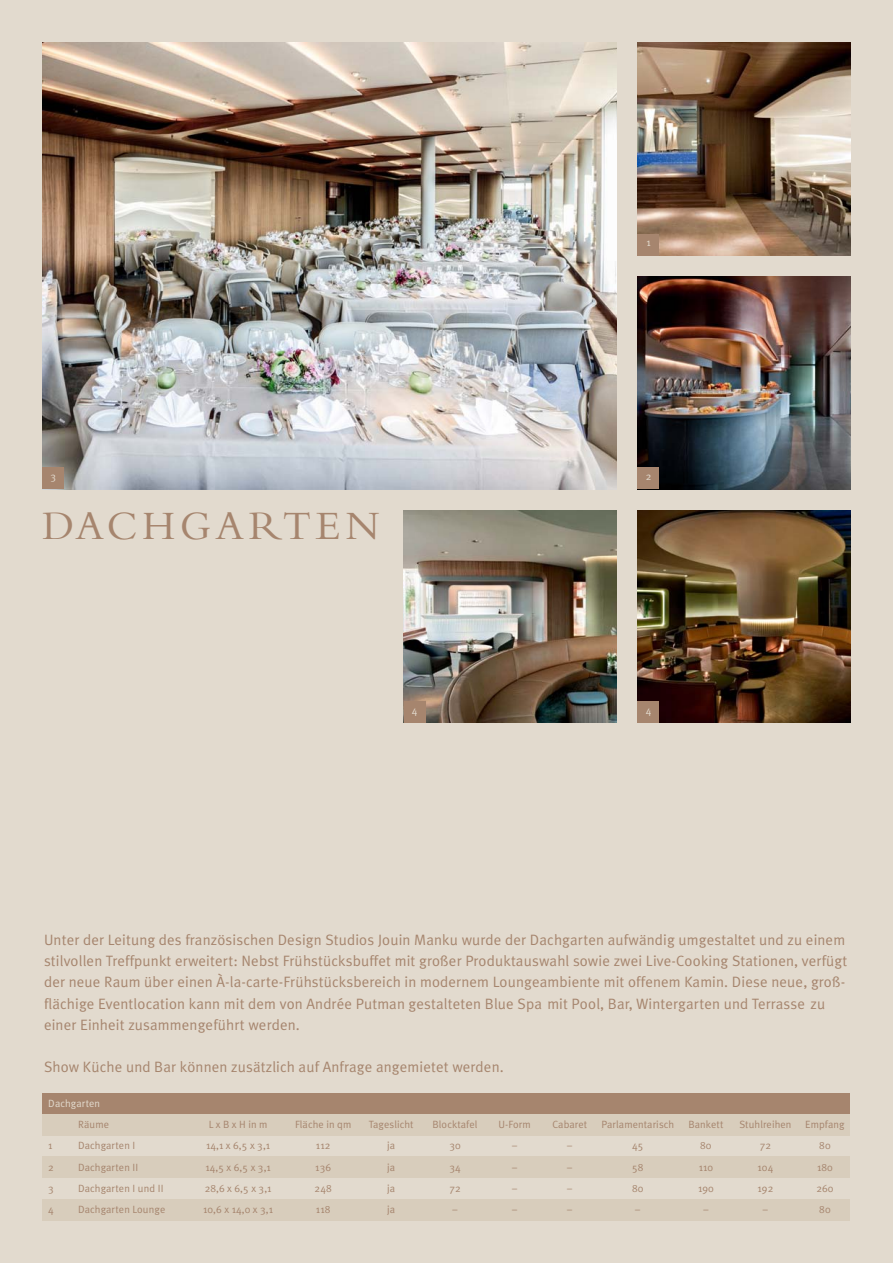
<style>
.page{position:relative;width:893px;height:1263px;background:#e2dace}
.page>*{position:absolute;margin:0;border:0;box-sizing:border-box;transform-origin:0 0}
.t1{font:42px "Bembo";letter-spacing:.11em;color:#a6856e}
.t2{font:15px/21.3px "Meta Plus Normal";letter-spacing:.01em;color:#a6856e}
.t3{font:10.5px/21.3px "Meta Plus Normal";letter-spacing:.01em;color:#a6856e;text-align:center}
.t4{font:10.5px "Meta Plus Normal";letter-spacing:.01em;color:#e2dace}
</style>
<div class="page">
<div style="left:43px;top:1093px;width:807px;height:21px;background:#a6856e"></div>
<div style="left:43px;top:1114px;width:807px;height:21px;background:#d8cdbc"></div>
<div style="left:43px;top:1157px;width:807px;height:21px;background:#d8cdbc"></div>
<div style="left:43px;top:1199px;width:807px;height:21px;background:#d8cdbc"></div>
<img style="left:43px;top:43px;width:574px;height:446px">
<div style="left:43px;top:468px;width:21px;height:21px;background:#a6856e"></div>
<img style="left:638px;top:43px;width:212px;height:212px">
<img style="left:638px;top:276px;width:212px;height:213px">
<img style="left:638px;top:510px;width:212px;height:213px">
<img style="left:404px;top:510px;width:213px;height:213px">
<div style="left:404px;top:702px;width:21px;height:21px;background:#a6856e"></div>
<div style="left:638px;top:702px;width:21px;height:21px;background:#a6856e"></div>
<div style="left:638px;top:468px;width:21px;height:21px;background:#a6856e"></div>
<div style="left:638px;top:234px;width:21px;height:21px;background:#a6856e"></div>
<p class="t4" style="left:646px;top:239px;width:6px">1</p>
<p class="t4" style="left:50px;top:473px;width:7px">3</p>
<h1 class="t1" style="left:43px;top:510px;width:339px">DACHGARTEN</h1>
<p class="t4" style="left:646px;top:473px;width:7px">2</p>
<p class="t4" style="left:412px;top:706px;width:7px">4</p>
<p class="t4" style="left:646px;top:706px;width:7px">4</p>
<p class="t2" style="left:44px;top:930px;width:805px">Unter der Leitung des französischen Design Studios Jouin Manku wurde der Dachgarten aufwändig umgestaltet und zu einem stilvollen Treffpunkt erweitert: Nebst Frühstücksbuffet mit großer Produktauswahl sowie zwei Live-Cooking Stationen, verfügt der neue Raum über einen À-la-carte-Frühstücksbereich in modernem Loungeambiente mit offenem Kamin. Diese neue, groß&shy;flächige Eventlocation kann mit dem von Andrée Putman gestalteten Blue Spa mit Pool, Bar, Wintergarten und Terrasse zu einer Einheit zusammengeführt werden.</p>
<p class="t2" style="left:44px;top:1058px;width:461px">Show Küche und Bar können zusätzlich auf Anfrage angemietet werden.</p>
<p class="t4" style="left:48px;top:1099px;width:53px">Dachgarten</p>
<p class="t3" style="left:48px;top:1136px;width:7px;text-align:left">1<br>2<br>3<br>4</p>
<p class="t3" style="left:369px;top:1115px;width:46px">Tageslicht ja<br>ja<br>ja<br>ja</p>
<p class="t3" style="left:432px;top:1115px;width:47px">Blocktafel<br>30<br>34<br>72<br>–</p>
<p class="t3" style="left:498px;top:1115px;width:34px">U-Form –<br>–<br>–<br>–</p>
<p class="t3" style="left:552px;top:1114px;width:36px">Cabaret –<br>–<br>–<br>–</p>
<p class="t3" style="left:78px;top:1115px;width:89px;text-align:left">Räume<br>Dachgarten I<br>Dachgarten II<br>Dachgarten I und II<br>Dachgarten Lounge</p>
<p class="t3" style="left:295px;top:1115px;width:58px">Fläche in qm<br>112<br>136<br>248<br>118</p>
<p class="t3" style="left:601px;top:1115px;width:74px">Parlamentarisch<br>45<br>58<br>80<br>–</p>
<p class="t3" style="left:688px;top:1115px;width:37px">Bankett<br>80<br>110<br>190<br>–</p>
<p class="t3" style="left:739px;top:1115px;width:54px">Stuhlreihen<br>72<br>104<br>192<br>–</p>
<p class="t3" style="left:805px;top:1115px;width:41px">Empfang<br>80<br>180<br>260<br>80</p>
<p class="t3" style="left:203px;top:1115px;width:71px">L x B x H in m<br>14,1 x 6,5 x 3,1<br>14,5 x 6,5 x 3,1<br>28,6 x 6,5 x 3,1<br>10,6 x 14,0 x 3,1</p>
</div>
